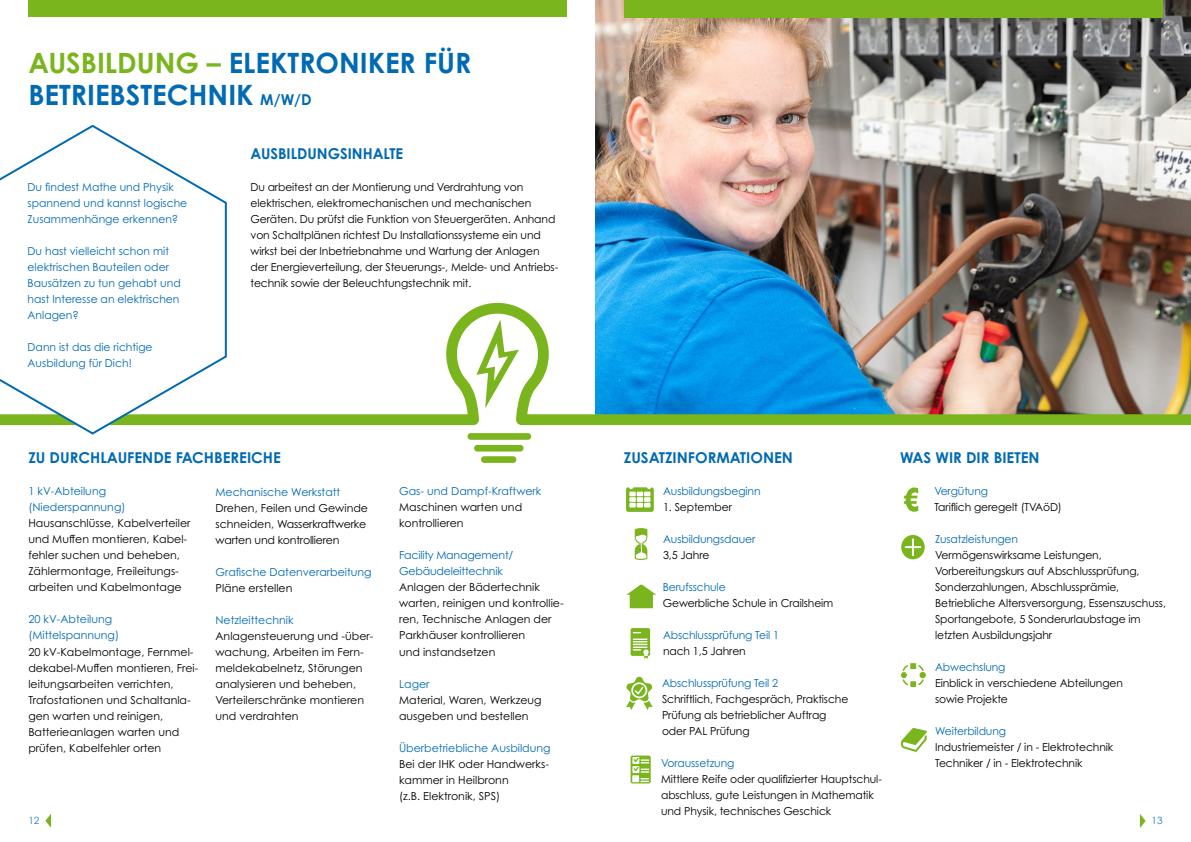
<style>
.page{position:relative;width:1191px;height:842px;background:#fff}
.page>*{position:absolute;margin:0;border:0;box-sizing:border-box;transform-origin:0 0}
.t1{font:700 28px/32px "Century Gothic Pro";color:#006ab3}
.t2{font:700 15px "Century Gothic Pro";color:#006ab3}
.t3{font:11px/16px "Century Gothic Pro";letter-spacing:-.01em;color:#000}
.t4{font:11px/16px "Century Gothic Pro";color:#006ab3}
.t5{font:11px/16px "Century Gothic Pro";letter-spacing:-.02em;color:#006ab3}
.t6{font:10px "Century Gothic Pro";color:#1f82c1}
.s1{color:#7ab51d}
.s2{font-size:15px}
</style>
<div class="page">
<div style="left:28px;top:0;width:539px;height:17px;background:#7ab51d"></div>
<svg style="left:45px;top:814px;width:6px;height:14px"></svg>
<svg style="left:1140px;top:814px;width:5px;height:14px"></svg>
<img style="left:595px;top:0;width:596px;height:303px">
<img style="left:228px;top:303px;width:963px;height:122px">
<div style="left:474px;top:445px;width:49px;height:7px;background:#7ab51d;border-radius:3px"></div>
<div style="left:481px;top:456px;width:35px;height:7px;background:#7ab51d;border-radius:3px"></div>
<div style="left:467px;top:433px;width:64px;height:7px;background:#7ab51d;border-radius:3px"></div>
<svg style="left:476px;top:319px;width:43px;height:89px"></svg>
<div style="left:624px;top:0;width:538px;height:17px;background:#7ab51d"></div>
<svg style="left:0;top:124px;width:228px;height:311px"></svg>
<svg style="left:626px;top:487px;width:28px;height:25px"></svg>
<svg style="left:635px;top:528px;width:12px;height:32px"></svg>
<svg style="left:904px;top:487px;width:14px;height:25px"></svg>
<svg style="left:626px;top:584px;width:30px;height:24px"></svg>
<svg style="left:901px;top:535px;width:23px;height:24px"></svg>
<svg style="left:630px;top:628px;width:20px;height:31px"></svg>
<svg style="left:626px;top:676px;width:27px;height:34px"></svg>
<svg style="left:901px;top:728px;width:26px;height:24px"></svg>
<svg style="left:630px;top:755px;width:20px;height:28px"></svg>
<div style="left:919px;top:672px;width:7px;height:6px;border:1px solid #7ab51d;border-radius:50%"></div>
<svg style="left:900px;top:663px;width:25px;height:24px"></svg>
<h1 class="t1" style="left:28px;top:46px;width:444px"><span class="s1">AUSBILDUNG –</span> ELEKTRONIKER FÜR<br>BETRIEBSTECHNIK <span class="s2">M/W/D</span></h1>
<p class="t4" style="left:28px;top:179px;width:161px">Du findest Mathe und Physik spannend und kannst logische<br>Zusammenhänge erkennen?</p>
<p class="t4" style="left:28px;top:243px;width:155px">Du hast vielleicht schon mit elektrischen Bauteilen oder<br>Bausätzen zu tun gehabt und hast Interesse an elektrischen<br>Anlagen?</p>
<p class="t4" style="left:28px;top:339px;width:126px">Dann ist das die richtige<br>Ausbildung für Dich!</p>
<h2 class="t2" style="left:250px;top:145px;width:154px">AUSBILDUNGSINHALTE</h2>
<p class="t3" style="left:250px;top:179px;width:309px">Du arbeitest an der Montierung und Verdrahtung von elektrischen, elektromechanischen und mechanischen Geräten. Du prüfst die Funktion von Steuergeräten. Anhand von Schaltplänen richtest Du Installationssysteme ein und wirkst bei der Inbetriebnahme und Wartung der Anlagen der Energieverteilung, der Steuerungs-, Melde- und Antriebs&shy;technik sowie der Beleuchtungstechnik mit.</p>
<h2 class="t2" style="left:28px;top:449px;width:254px">ZU DURCHLAUFENDE FACHBEREICHE</h2>
<h2 class="t2" style="left:624px;top:448px;width:171px">ZUSATZINFORMATIONEN</h2>
<h2 class="t2" style="left:900px;top:448px;width:141px">WAS WIR DIR BIETEN</h2>
<p class="t4" style="left:399px;top:483px;width:144px">Gas- und Dampf-Kraftwerk</p>
<p class="t3" style="left:399px;top:499px;width:125px">Maschinen warten und kontrollieren</p>
<p class="t5" style="left:399px;top:547px;width:116px">Facility Management/<br>Gebäudeleittechnik</p>
<p class="t3" style="left:399px;top:579px;width:166px">Anlagen der Bädertechnik warten, reinigen und kontrollie&shy;ren, Technische Anlagen der<br>Parkhäuser kontrollieren<br>und instandsetzen</p>
<p class="t4" style="left:399px;top:675px;width:32px">Lager</p>
<p class="t3" style="left:399px;top:691px;width:144px">Material, Waren, Werkzeug ausgeben und bestellen</p>
<p class="t4" style="left:399px;top:739px;width:153px">Überbetriebliche Ausbildung</p>
<p class="t3" style="left:399px;top:755px;width:151px">Bei der IHK oder Handwerks&shy;kammer in Heilbronn<br>(z. B. Elektronik, SPS)</p>
<p class="t4" style="left:28px;top:483px;width:99px">1 kV-Abteilung (Niederspannung)</p>
<p class="t3" style="left:28px;top:515px;width:164px">Hausanschlüsse, Kabelverteiler und Muffen montieren, Kabel&shy;fehler suchen und beheben,<br>Zählermontage, Freileitungs&shy;arbeiten und Kabelmontage</p>
<p class="t4" style="left:28px;top:611px;width:92px">20 kV-Abteilung (Mittelspannung)</p>
<p class="t3" style="left:28px;top:643px;width:172px">20 kV-Kabelmontage, Fernmel&shy;dekabel-Muffen montieren, Frei&shy;leitungsarbeiten verrichten,<br>Trafostationen und Schaltanla&shy;gen warten und reinigen,<br>Batterieanlagen warten und prüfen, Kabelfehler orten</p>
<p class="t4" style="left:663px;top:483px;width:99px">Ausbildungsbeginn</p>
<p class="t3" style="left:663px;top:499px;width:70px">1. September</p>
<p class="t4" style="left:663px;top:531px;width:94px">Ausbildungsdauer</p>
<p class="t3" style="left:663px;top:547px;width:48px">3,5 Jahre</p>
<p class="t4" style="left:215px;top:483px;width:126px">Mechanische Werkstatt</p>
<p class="t3" style="left:215px;top:499px;width:154px">Drehen, Feilen und Gewinde schneiden, Wasserkraftwerke warten und kontrollieren</p>
<p class="t4" style="left:215px;top:563px;width:158px">Grafische Datenverarbeitung</p>
<p class="t3" style="left:215px;top:579px;width:79px">Pläne erstellen</p>
<p class="t4" style="left:215px;top:611px;width:80px">Netzleittechnik</p>
<p class="t3" style="left:215px;top:627px;width:159px">Anlagensteuerung und -über&shy;wachung, Arbeiten im Fern&shy;meldekabelnetz, Störungen analysieren und beheben,<br>Verteilerschränke montieren und verdrahten</p>
<p class="t4" style="left:934px;top:483px;width:55px">Vergütung</p>
<p class="t3" style="left:934px;top:499px;width:129px">Tariflich geregelt (TVAöD)</p>
<p class="t4" style="left:935px;top:531px;width:85px">Zusatzleistungen</p>
<p class="t3" style="left:935px;top:547px;width:232px">Vermögenswirksame Leistungen, Vorbereitungskurs auf Abschlussprüfung, Sonderzahlungen, Abschlussprämie, Betriebliche Altersversorgung, Essenszuschuss, Sportangebote, 5 Sonderurlaubstage im letzten Ausbildungsjahr</p>
<p class="t4" style="left:935px;top:659px;width:72px">Abwechslung</p>
<p class="t3" style="left:935px;top:675px;width:189px">Einblick in verschiedene Abteilungen sowie Projekte</p>
<p class="t4" style="left:935px;top:723px;width:73px">Weiterbildung</p>
<p class="t3" style="left:935px;top:739px;width:180px">Industriemeister / in - Elektrotechnik<br>Techniker / in - Elektrotechnik</p>
<p class="t4" style="left:663px;top:579px;width:64px">Berufsschule</p>
<p class="t3" style="left:663px;top:595px;width:172px">Gewerbliche Schule in Crailsheim</p>
<p class="t4" style="left:663px;top:627px;width:118px">Abschlussprüfung Teil 1</p>
<p class="t3" style="left:663px;top:643px;width:84px">nach 1,5 Jahren</p>
<p class="t4" style="left:662px;top:675px;width:118px">Abschlussprüfung Teil 2</p>
<p class="t3" style="left:662px;top:691px;width:188px">Schriftlich, Fachgespräch, Praktische<br>Prüfung als betrieblicher Auftrag oder PAL Prüfung</p>
<p class="t4" style="left:661px;top:755px;width:75px">Voraussetzung</p>
<p class="t3" style="left:661px;top:771px;width:222px">Mittlere Reife oder qualifizierter Hauptschul&shy;abschluss, gute Leistungen in Mathematik und Physik, technisches Geschick</p>
<p class="t6" style="left:28px;top:815px;width:13px">12</p>
<p class="t6" style="left:1151px;top:815px;width:13px">13</p>
</div>
